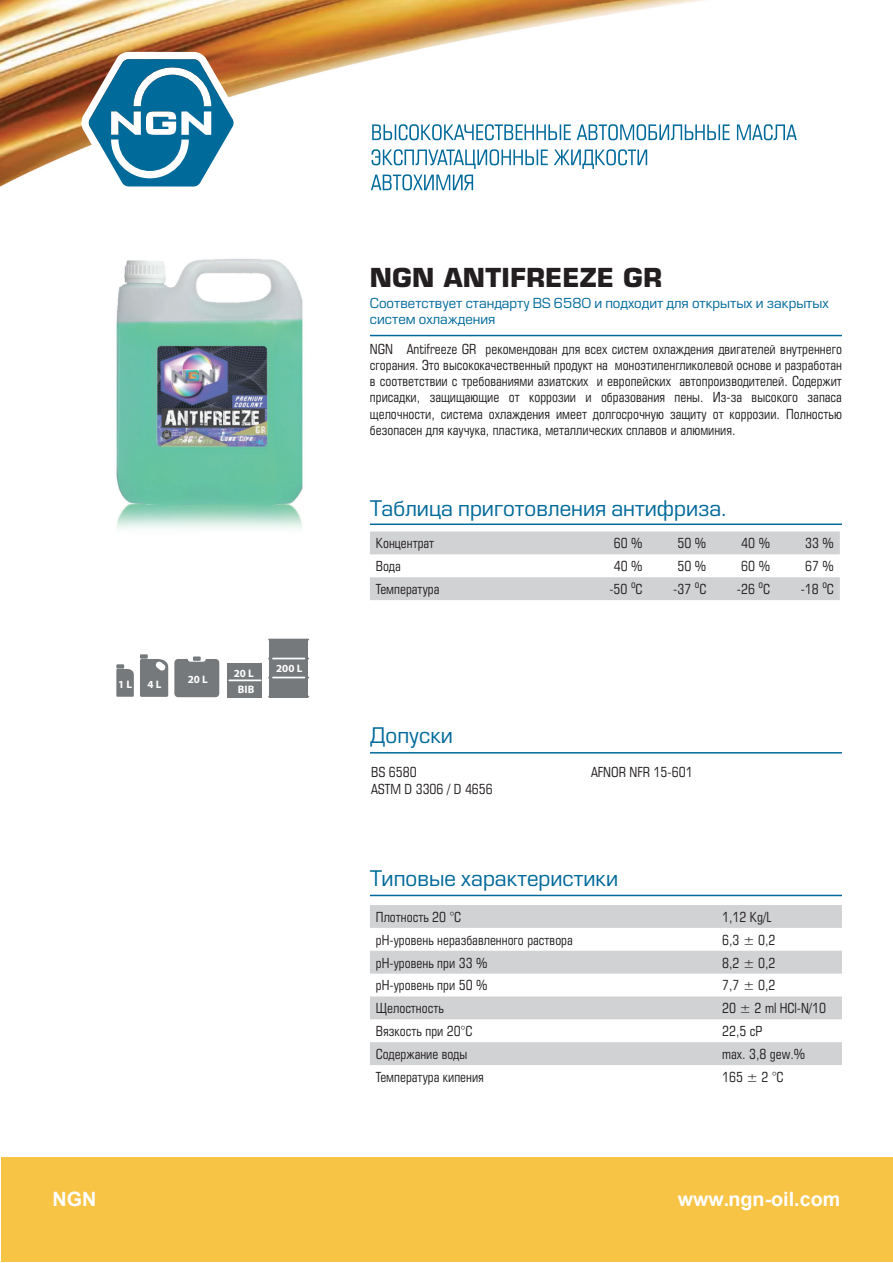
<style>
.page{position:relative;width:893px;height:1263px;background:#fff}
.page>*{position:absolute;margin:0;border:0;box-sizing:border-box;transform-origin:0 0}
.t1{font:700 25.5px "Europe C";color:#231f20}
.t2{font:21px "Europe C";color:#006a9b}
.t3{font:700 19.65px "Arial";color:#fff}
.t4{font:13.5px/16.2px "Europe Condensed C";color:#231f20;text-align:justify}
.t5{font:13.5px/16.2px "Europe C";color:#006a9b}
.t6{font:700 10.8px/16.4px "Myriad Pro";color:#fff;text-align:center}
</style>
<div class="page">
<img style="left:0;top:0;width:842px;height:337px">
<svg style="left:81px;top:52px;width:160px;height:142px"></svg>
<svg style="left:372px;top:124px;width:199px;height:16px"></svg>
<svg style="left:577px;top:124px;width:153px;height:16px"></svg>
<svg style="left:737px;top:124px;width:60px;height:16px"></svg>
<svg style="left:554px;top:149px;width:93px;height:20px"></svg>
<svg style="left:371px;top:149px;width:177px;height:41px"></svg>
<div style="left:1px;top:1157px;width:891px;height:105px;background:#f7c446"></div>
<hr style="left:370px;top:335px;width:472px;height:1px;background:#006a9b">
<hr style="left:370px;top:752px;width:472px;height:1px;background:#006a9b">
<hr style="left:370px;top:895px;width:472px;height:1px;background:#006a9b">
<hr style="left:370px;top:523px;width:472px;height:2px;background:#006a9b">
<img style="left:113px;top:223px;width:192px;height:306px">
<div style="left:370px;top:905px;width:472px;height:23px;background:#d1d2d4"></div>
<svg style="left:370px;top:951px;width:472px;height:114px;fill:#d1d2d4"></svg>
<div style="left:370px;top:531px;width:470px;height:23px;background:#d1d2d4"></div>
<div style="left:370px;top:577px;width:470px;height:23px;background:#d1d2d4"></div>
<div style="left:174px;top:659px;width:45px;height:38px;background:#76797b;border-radius:4px"></div>
<div style="left:188px;top:656px;width:18px;height:6px;background:#fff;border-radius:3px"></div>
<svg style="left:116px;top:669px;width:18px;height:28px"></svg>
<div style="left:116px;top:664px;width:8px;height:5px;background:#76797b"></div>
<div style="left:140px;top:654px;width:8px;height:5px;background:#76797b"></div>
<svg style="left:140px;top:659px;width:28px;height:38px"></svg>
<div style="left:193px;top:656px;width:8px;height:5px;background:#76797b"></div>
<div style="left:228px;top:663px;width:34px;height:34px;background:#76797b"></div>
<div style="left:270px;top:639px;width:38px;height:58px;background:#76797b"></div>
<hr style="left:268px;top:639px;width:41px;height:1px;background:#76797b">
<hr style="left:268px;top:696px;width:41px;height:1px;background:#76797b">
<hr style="left:268px;top:677px;width:41px;height:1px;background:#76797b">
<hr style="left:268px;top:658px;width:41px;height:1px;background:#76797b">
<hr style="left:272px;top:658px;width:33px;height:1px;background:#fff">
<hr style="left:272px;top:677px;width:33px;height:1px;background:#fff">
<hr style="left:228px;top:679px;width:33px;height:2px;background:#fff">
<h1 class="t1" style="left:370px;top:262px;width:294px">NGN ANTIFREEZE GR</h1>
<p class="t5" style="left:370px;top:295px;width:460px">Соответствует стандарту BS 6580 и подходит для открытых и закрытых систем охлаждения</p>
<p class="t4" style="left:370px;top:341px;width:473px">NGN Antifreeze GR рекомендован для всех систем охлаждения двигателей внутреннего сгорания. Это высококачественный продукт на моноэтиленгликолевой основе и разработан в соответствии с требованиями азиатских и европейских автопроизводителей. Cодержит присадки, защищающие от коррозии и образования пены. Из-за высокого запаса щелочности, система охлаждения имеет долгосрочную защиту от коррозии. Полностью безопасен для каучука, пластика, металлических сплавов и алюминия.</p>
<h2 class="t2" style="left:370px;top:496px;width:358px">Таблица приготовления антифриза.</h2>
<p class="t6" style="left:118px;top:676px;width:15px">1 L</p>
<p class="t6" style="left:148px;top:676px;width:15px">4 L</p>
<p class="t6" style="left:188px;top:671px;width:22px">20 L</p>
<p class="t6" style="left:234px;top:664px;width:22px">20 L<br>BIB</p>
<p class="t6" style="left:276px;top:660px;width:28px">200 L</p>
<p class="t4" style="left:376px;top:535px;width:60px">Концентрат</p>
<p class="t4" style="left:614px;top:535px;width:30px">60 %</p>
<p class="t4" style="left:677px;top:535px;width:30px">50 %</p>
<p class="t4" style="left:741px;top:535px;width:30px">40 %</p>
<p class="t4" style="left:805px;top:535px;width:30px">33 %</p>
<p class="t4" style="left:376px;top:558px;width:26px">Вода</p>
<p class="t4" style="left:614px;top:558px;width:30px">40 %</p>
<p class="t4" style="left:677px;top:558px;width:30px">50 %</p>
<p class="t4" style="left:741px;top:558px;width:30px">60 %</p>
<p class="t4" style="left:805px;top:558px;width:30px">67 %</p>
<p class="t4" style="left:376px;top:581px;width:65px">Температура</p>
<p class="t4" style="left:609px;top:581px;width:35px">-50 <sup>o</sup>C</p>
<p class="t4" style="left:673px;top:581px;width:35px">-37 <sup>o</sup>C</p>
<p class="t4" style="left:737px;top:581px;width:35px">-26 <sup>o</sup>C</p>
<p class="t4" style="left:801px;top:581px;width:35px">-18 <sup>o</sup>C</p>
<h2 class="t2" style="left:370px;top:723px;width:85px">Допуски</h2>
<p class="t4" style="left:371px;top:764px;width:123px">BS 6580<br>ASTM D 3306 / D 4656</p>
<p class="t4" style="left:591px;top:764px;width:103px">AFNOR NFR 15-601</p>
<h2 class="t2" style="left:370px;top:866px;width:250px">Типовые характеристики</h2>
<p class="t4" style="left:376px;top:909px;width:87px">Плотность 20 °C</p>
<p class="t4" style="left:722px;top:909px;width:51px">1,12 Kg/L</p>
<p class="t4" style="left:376px;top:931px;width:198px">pH-уровень неразбавленного раствора</p>
<p class="t4" style="left:722px;top:931px;width:55px">6,3 ± 0,2</p>
<p class="t4" style="left:376px;top:954px;width:113px">pH-уровень при 33 %</p>
<p class="t4" style="left:722px;top:954px;width:55px">8,2 ± 0,2</p>
<p class="t4" style="left:376px;top:977px;width:113px">pH-уровень при 50 %</p>
<p class="t4" style="left:722px;top:977px;width:55px">7,7 ± 0,2</p>
<p class="t4" style="left:376px;top:1000px;width:69px">Щелостность</p>
<p class="t4" style="left:722px;top:1000px;width:106px">20 ± 2 ml HCl-N/10</p>
<p class="t4" style="left:376px;top:1023px;width:98px">Вязкость при 20°C</p>
<p class="t4" style="left:722px;top:1023px;width:42px">22,5 cP</p>
<p class="t4" style="left:376px;top:1046px;width:93px">Содержание воды</p>
<p class="t4" style="left:722px;top:1046px;width:85px">max. 3,8 gew.%</p>
<p class="t4" style="left:376px;top:1069px;width:109px">Температура кипения</p>
<p class="t4" style="left:722px;top:1069px;width:63px">165 ± 2 °C</p>
<h3 class="t3" style="left:53px;top:1185px;width:45px">NGN</h3>
<h3 class="t3" style="left:678px;top:1185px;width:164px">www.ngn-oil.com</h3>
</div>
